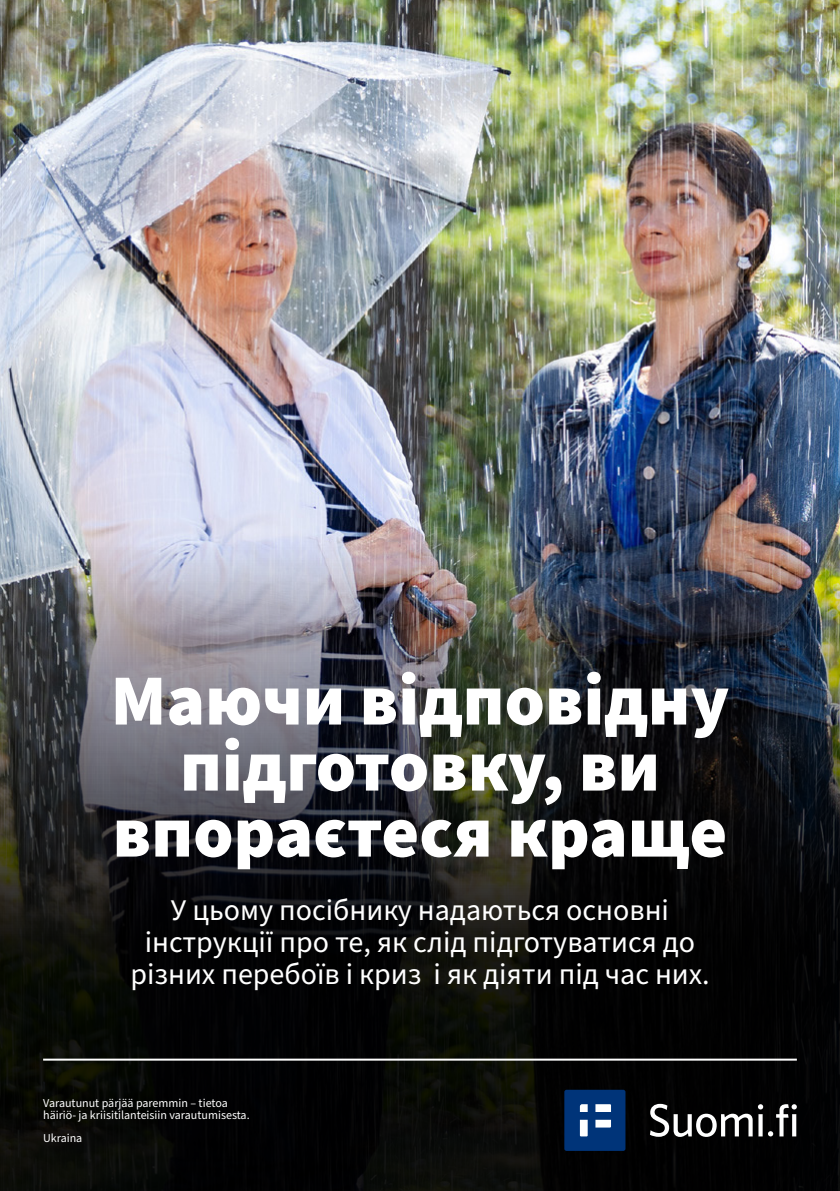
<style>
.page{position:relative;width:840px;height:1191px;background:#fff}
.page>*{position:absolute;margin:0;border:0;box-sizing:border-box;transform-origin:0 0}
.kannen_otsikko_h1{font:900 72px/66px "Source Sans Pro";color:#fff;text-align:center}
.kannen_ingressi_p{font:30px/32px "Source Sans Pro";color:#fff;text-align:center}
.t1{font:12px/12px "Source Sans Pro";color:#fff}
</style>
<div class="page">
<img style="left:0;top:0;width:839px;height:544px">
<img style="left:0;top:544px;width:839px;height:647px">
<div style="left:564px;top:1089px;width:61px;height:61px;background:#003479;border-radius:2px"></div>
<svg style="left:579px;top:1104px;width:8px;height:8px"></svg>
<svg style="left:579px;top:1119px;width:8px;height:17px"></svg>
<svg style="left:595px;top:1104px;width:15px;height:8px"></svg>
<svg style="left:595px;top:1119px;width:15px;height:8px"></svg>
<svg style="left:649px;top:1103px;width:147px;height:33px"></svg>
<hr style="left:43px;top:1058px;width:753px;height:2px;background:#fff">
<h1 class="kannen_otsikko_h1" style="left:110px;top:669px;width:620px">Маючи відповідну підготовку, ви впораєтеся краще</h1>
<p class="kannen_ingressi_p" style="left:130px;top:894px;width:580px">У цьому посібнику надаються основні інструкції про те, як слід підготуватися до різних перебоїв і криз і як діяти під час них.</p>
<p class="t1" style="left:43px;top:1097px;width:208px">Varautunut pärjää paremmin – tietoa häiriö- ja kriisitilanteisiin varautumisesta.</p>
<p class="t1" style="left:43px;top:1132px;width:41px">Ukraina</p>
</div>
